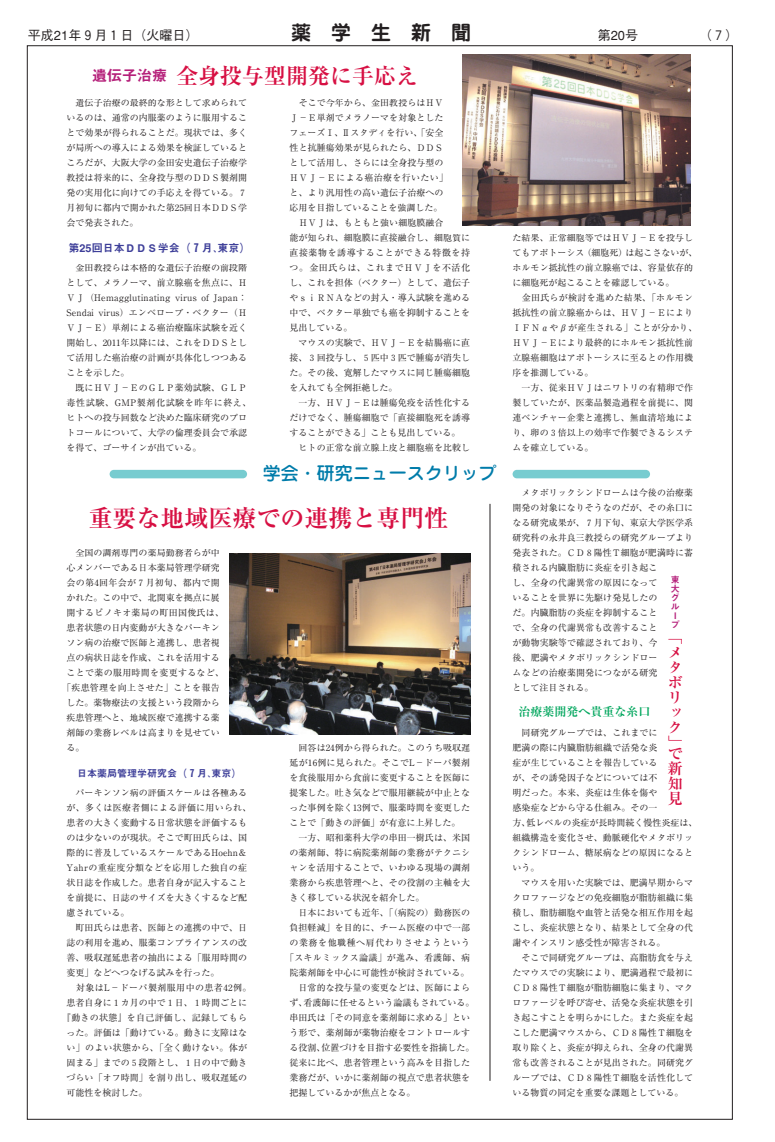
<style>
.page{position:relative;width:775px;height:1142px;background:#fff}
.page>*{position:absolute;margin:0;border:0;box-sizing:border-box;transform-origin:0 0}
.t1{font:700 24px "Ryumin";color:#d71043}
.t2{font:700 22px "Ryumin";color:#d71043}
.t3{font:700 20px "Jun 501";color:#231f20}
.t4{font:500 18px "Jun 34";color:#007caa}
.t5{font:700 15px/15px "Ryumin";color:#d71043;text-align:justify}
.t6{font:500 13px "Gothic BBB";color:#231f20}
.t7{font:700 12px "Ryumin";color:#00a65d}
.t8{font:11px "Midashi Go MB31";color:#3e3f99}
.t9{font:10px "Midashi Go MB31";color:#3e3f99}
.t10{font:9px/15px "Ryumin";letter-spacing:.005em;color:#231f20;text-align:justify}
.t11{font:9px "Ryumin";letter-spacing:.03em;color:#231f20}
.t12{font:9px "Ryumin";letter-spacing:.06em;color:#231f20}
.t13{font:9px "Ryumin";letter-spacing:.045em;color:#231f20}
.t14{font:9px "Ryumin";letter-spacing:.055em;color:#231f20}
.t15{font:9px "Ryumin";letter-spacing:.04em;color:#231f20}
.t16{font:9px/9px "Midashi Go MB31";color:#b5207a;text-align:justify}
.s1{font-family:"Midashi Go MB31";font-weight:400;font-size:15px;color:#b5207a}
</style>
<div class="page">
<img style="left:463px;top:55px;width:228px;height:171px">
<img style="left:230px;top:554px;width:240px;height:181px">
<hr style="left:489px;top:504px;width:1px;height:577px;background:#231f20">
<div style="left:110px;top:470px;width:137px;height:8px;background:#77ccd0;border-radius:4px"></div>
<div style="left:513px;top:470px;width:137px;height:8px;background:#77ccd0;border-radius:4px"></div>
<h3 class="t3" style="left:291px;top:25px;width:181px">薬　学　生　新　聞</h3>
<h3 class="t6" style="left:699px;top:30px;width:40px">（７）</h3>
<h2 class="t2" style="left:92px;top:68px;width:327px"><span class="s1">遺伝子治療</span>全身投与型開発に手応え</h2>
<h3 class="t6" style="left:28px;top:30px;width:172px">平成21年９月１日（火曜日）</h3>
<h3 class="t6" style="left:598px;top:30px;width:42px">第20号</h3>
<p class="t10" style="left:67px;top:97px;width:182px;text-indent:9px">遺伝子治療の最終的な形として求められているのは、通常の内服薬のように服用することで効果が得られることだ。現状では、多くが局所への導入による効果を検証しているところだが、大阪大学の金田安史遺伝子治療学教授は将来的に、全身投与型のＤＤＳ製剤開発の実用化に向けての手応えを得ている。７月初旬に都内で開かれた第25回日本ＤＤＳ学会で発表された。</p>
<p class="t10" style="left:67px;top:262px;width:182px;text-indent:9px">金田教授らは本格的な遺伝子治療の前段階として、メラノーマ、前立腺癌を焦点に、ＨＶＪ（Hemagglutinating virus of Japan：Sendai virus）エンベローブ・ベクター（ＨＶＪ－Ｅ）単剤による癌治療臨床試験を近く開始し、2011年以降には、これをＤＤＳとして活用した癌治療の計画が具体化しつつあることを示した。</p>
<p class="t10" style="left:67px;top:382px;width:186px;text-align:left;text-indent:9px">既にＨＶＪ－ＥのＧＬＰ薬効試験、ＧＬＰ毒性試験、GMP製剤化試験を昨年に終え、ヒトへの投与回数など決めた臨床研究のプロトコールについて、大学の倫理委員会で承認を得て、ゴーサインが出ている。</p>
<p class="t8" style="left:69px;top:244px;width:184px">第25回日本ＤＤＳ学会（７月、東京）</p>
<p class="t10" style="left:299px;top:97px;width:146px">そこで今年から、金田教授らはＨＶ</p>
<p class="t10" style="left:290px;top:112px;width:156px">Ｊ－Ｅ単剤でメラノーマを対象とした</p>
<p class="t10" style="left:290px;top:127px;width:156px">フェーズⅠ、Ⅱスタディを行い、「安全</p>
<p class="t10" style="left:290px;top:142px;width:156px">性と抗腫瘍効果が見られたら、ＤＤＳ</p>
<p class="t10" style="left:290px;top:157px;width:156px">として活用し、さらには全身投与型の</p>
<p class="t15" style="left:290px;top:175px;width:160px">ＨＶＪ－Ｅによる癌治療を行いたい」</p>
<p class="t10" style="left:290px;top:187px;width:156px">と、より汎用性の高い遺伝子治療への</p>
<p class="t10" style="left:290px;top:202px;width:154px">応用を目指していることを強調した。</p>
<p class="t10" style="left:299px;top:217px;width:146px">ＨＶＪは、もともと強い細胞膜融合</p>
<p class="t10" style="left:290px;top:232px;width:182px">能が知られ、細胞膜に直接融合し、細胞質に</p>
<p class="t12" style="left:290px;top:250px;width:182px">直接薬物を誘導することができる特徴を持</p>
<p class="t14" style="left:290px;top:265px;width:182px">つ。金田氏らは、これまでＨＶＪを不活化</p>
<p class="t10" style="left:290px;top:277px;width:182px">し、これを担体（ベクター）として、遺伝子</p>
<p class="t10" style="left:290px;top:292px;width:182px">やｓｉＲＮＡなどの封入・導入試験を進める</p>
<p class="t10" style="left:290px;top:307px;width:182px">中で、ベクター単独でも癌を抑制することを</p>
<p class="t10" style="left:290px;top:322px;width:64px">見出している。</p>
<p class="t10" style="left:299px;top:337px;width:173px">マウスの実験で、ＨＶＪ－Ｅを結腸癌に直</p>
<p class="t10" style="left:290px;top:352px;width:182px">接、３回投与し、５匹中３匹で腫瘍が消失し</p>
<p class="t10" style="left:290px;top:367px;width:182px">た。その後、寛解したマウスに同じ腫瘍細胞</p>
<p class="t10" style="left:290px;top:382px;width:109px">を入れても全例拒絶した。</p>
<p class="t10" style="left:299px;top:397px;width:173px">一方、ＨＶＪ－Ｅは腫瘍免疫を活性化する</p>
<p class="t10" style="left:290px;top:412px;width:182px">だけでなく、腫瘍細胞で「直接細胞死を誘導</p>
<p class="t10" style="left:290px;top:427px;width:172px">することができる」ことも見出している。</p>
<p class="t10" style="left:299px;top:442px;width:173px">ヒトの正常な前立腺上皮と細胞癌を比較し</p>
<h3 class="t4" style="left:263px;top:466px;width:235px">学会・研究ニュースクリップ</h3>
<h1 class="t1" style="left:88px;top:510px;width:362px">重要な地域医療での連携と専門性</h1>
<p class="t10" style="left:76px;top:547px;width:146px">全国の調剤専門の薬局勤務者らが中</p>
<p class="t10" style="left:67px;top:562px;width:155px">心メンバーである日本薬局管理学研究</p>
<p class="t11" style="left:67px;top:580px;width:155px">会の第4回年会が７月初旬、都内で開</p>
<p class="t10" style="left:67px;top:592px;width:155px">かれた。この中で、北関東を拠点に展</p>
<p class="t11" style="left:67px;top:610px;width:159px">開するピノキオ薬局の町田国俊氏は、</p>
<p class="t10" style="left:67px;top:622px;width:155px">患者状態の日内変動が大きなパーキン</p>
<p class="t10" style="left:67px;top:637px;width:155px">ソン病の治療で医師と連携し、患者視</p>
<p class="t10" style="left:67px;top:652px;width:155px">点の病状日誌を作成、これを活用する</p>
<p class="t11" style="left:67px;top:670px;width:159px">ことで薬の服用時間を変更するなど、</p>
<p class="t11" style="left:62px;top:685px;width:159px">「疾患管理を向上させた」ことを報告</p>
<p class="t10" style="left:67px;top:697px;width:155px">した。薬物療法の支援という段階から</p>
<p class="t10" style="left:67px;top:712px;width:155px">疾患管理へと、地域医療で連携する薬</p>
<p class="t10" style="left:67px;top:727px;width:155px">剤師の業務レベルは高まりを見せてい</p>
<p class="t10" style="left:67px;top:742px;width:19px">る。</p>
<p class="t10" style="left:67px;top:787px;width:186px;text-align:left;text-indent:9px">パーキンソン病の評価スケールは各種あるが、多くは医療者側による評価に用いられ、患者の大きく変動する日常状態を評価するものは少ないのが現状。そこで町田氏らは、国際的に普及しているスケールであるHoehn＆<br>Yahrの重症度分類などを応用した独自の症状日誌を作成した。患者自身が記入することを前提に、日誌のサイズを大きくするなど配慮されている。</p>
<p class="t10" style="left:67px;top:922px;width:182px;text-indent:9px">町田氏らは患者、医師との連携の中で、日誌の利用を進め、服薬コンプライアンスの改善、吸収遅延患者の抽出による「服用時間の変更」などへつなげる試みを行った。</p>
<p class="t13" style="left:76px;top:985px;width:177px">対象はL－ドーパ製剤服用中の患者42例。</p>
<p class="t10" style="left:67px;top:997px;width:182px">患者自身に１カ月の中で１日、１時間ごとに</p>
<p class="t11" style="left:62px;top:1015px;width:186px">『動きの状態』を自己評価し、記録してもら</p>
<p class="t10" style="left:67px;top:1027px;width:182px">った。評価は「動けている。動きに支障はな</p>
<p class="t11" style="left:67px;top:1045px;width:182px">い」のよい状態から、「全く動けない。体が</p>
<p class="t10" style="left:67px;top:1057px;width:182px">固まる」までの５段階とし、１日の中で動き</p>
<p class="t10" style="left:67px;top:1072px;width:182px">づらい「オフ時間」を割り出し、吸収遅延の</p>
<p class="t10" style="left:67px;top:1087px;width:83px">可能性を検討した。</p>
<p class="t9" style="left:77px;top:769px;width:166px">日本薬局管理学研究会（７月、東京）</p>
<p class="t10" style="left:290px;top:742px;width:182px;text-indent:9px">回答は24例から得られた。このうち吸収遅延が16例に見られた。そこでL－ドーパ製剤を食後服用から食前に変更することを医師に提案した。吐き気などで服用継続が中止となった事例を除く13例で、服薬時間を変更したことで「動きの評価」が有意に上昇した。</p>
<p class="t10" style="left:290px;top:832px;width:182px;text-indent:9px">一方、昭和薬科大学の串田一樹氏は、米国の薬剤師、特に病院薬剤師の業務がテクニシャンを活用することで、いわゆる現場の調剤業務から疾患管理へと、その役割の主軸を大きく移している状況を紹介した。</p>
<p class="t10" style="left:299px;top:907px;width:173px">日本においても近年、「（病院の）勤務医の</p>
<p class="t10" style="left:290px;top:922px;width:182px">負担軽減」を目的に、チーム医療の中で一部</p>
<p class="t12" style="left:290px;top:940px;width:182px">の業務を他職種へ肩代わりさせようという</p>
<p class="t11" style="left:285px;top:955px;width:186px">「スキルミックス論議」が進み、看護師、病</p>
<p class="t10" style="left:290px;top:967px;width:181px">院薬剤師を中心に可能性が検討されている。</p>
<p class="t10" style="left:299px;top:982px;width:173px">日常的な投与量の変更などは、医師によら</p>
<p class="t10" style="left:290px;top:997px;width:186px">ず、看護師に任せるという論議もされている。</p>
<p class="t10" style="left:290px;top:1012px;width:182px">串田氏は「その同意を薬剤師に求める」とい</p>
<p class="t10" style="left:290px;top:1027px;width:182px">う形で、薬剤師が薬物治療をコントロールす</p>
<p class="t10" style="left:290px;top:1042px;width:186px">る役割、位置づけを目指す必要性を指摘した。</p>
<p class="t10" style="left:290px;top:1057px;width:182px">従来に比べ、患者管理という高みを目指した</p>
<p class="t10" style="left:290px;top:1072px;width:182px">業務だが、いかに薬剤師の視点で患者状態を</p>
<p class="t10" style="left:290px;top:1087px;width:127px">把握しているかが焦点となる。</p>
<p class="t10" style="left:513px;top:232px;width:186px;text-align:left">た結果、正常細胞等ではＨＶＪ－Ｅを投与してもアポトーシス（細胞死）は起こさないが、ホルモン抵抗性の前立腺癌では、容量依存的に細胞死が起こることを確認している。</p>
<p class="t10" style="left:513px;top:292px;width:186px;text-align:left;text-indent:9px">金田氏らが検討を進めた結果、「ホルモン抵抗性の前立腺癌からは、ＨＶＪ－Ｅにより<br>ＩＦＮαやβが産生される」ことが分かり、<br>ＨＶＪ－Ｅにより最終的にホルモン抵抗性前立腺癌細胞はアポトーシスに至るとの作用機序を推測している。</p>
<p class="t10" style="left:513px;top:382px;width:182px;text-indent:9px">一方、従来ＨＶＪはニワトリの有精卵で作製していたが、医薬品製造過程を前提に、関連ベンチャー企業と連携し、無血清培地により、卵の３倍以上の効率で作製できるシステムを確立している。</p>
<p class="t10" style="left:513px;top:487px;width:182px;text-align:left;text-indent:9px">メタボリックシンドロームは今後の治療薬開発の対象になりそうなのだが、その糸口になる研究成果が、７月下旬、東京大学医学系研究科の永井良三教授らの研究グループより発表された。ＣＤ８陽性Ｔ細胞が肥満時に蓄積される内臓脂肪に炎症を引き起こ<br>し、全身の代謝異常の原因になって<br>いることを世界に先駆け発見したの<br>だ。内臓脂肪の炎症を抑制すること<br>で、全身の代謝異常も改善すること<br>が動物実験等で確認されており、今<br>後、肥満やメタボリックシンドロー<br>ムなどの治療薬開発につながる研究<br>として注目される。</p>
<p class="t10" style="left:513px;top:727px;width:186px;text-align:left;text-indent:9px">同研究グループでは、これまでに<br>肥満の際に内臓脂肪組織で活発な炎<br>症が生じていることを報告している<br>が、その誘発因子などについては不<br>明だった。本来、炎症は生体を傷や<br>感染症などから守る仕組み。その一<br>方、低レベルの炎症が長時間続く慢性炎症は、組織構造を変化させ、動脈硬化やメタボリックシンドローム、糖尿病などの原因になるという。</p>
<p class="t10" style="left:513px;top:877px;width:182px;text-indent:9px">マウスを用いた実験では、肥満早期からマクロファージなどの免疫細胞が脂肪組織に集積し、脂肪細胞や血管と活発な相互作用を起こし、炎症状態となり、結果として全身の代謝やインスリン感受性が障害される。</p>
<p class="t10" style="left:513px;top:952px;width:182px;text-indent:9px">そこで同研究グループは、高脂肪食を与えたマウスでの実験により、肥満過程で最初にＣＤ８陽性Ｔ細胞が脂肪細胞に集まり、マクロファージを呼び寄せ、活発な炎症状態を引き起こすことを明らかにした。また炎症を起こした肥満マウスから、ＣＤ８陽性Ｔ細胞を取り除くと、炎症が抑えられ、全身の代謝異常も改善されることが見出された。同研究グループでは、ＣＤ８陽性Ｔ細胞を活性化している物質の同定を重要な課題としている。</p>
<p class="t16" style="left:671px;top:577px;width:10px">東大グループ</p>
<h3 class="t5" style="left:668px;top:632px;width:16px">「メタボリック」</h3>
<h3 class="t5" style="left:668px;top:748px;width:16px">で新知見</h3>
<h3 class="t7" style="left:519px;top:707px;width:133px">治療薬開発へ貴重な糸口</h3>
</div>
